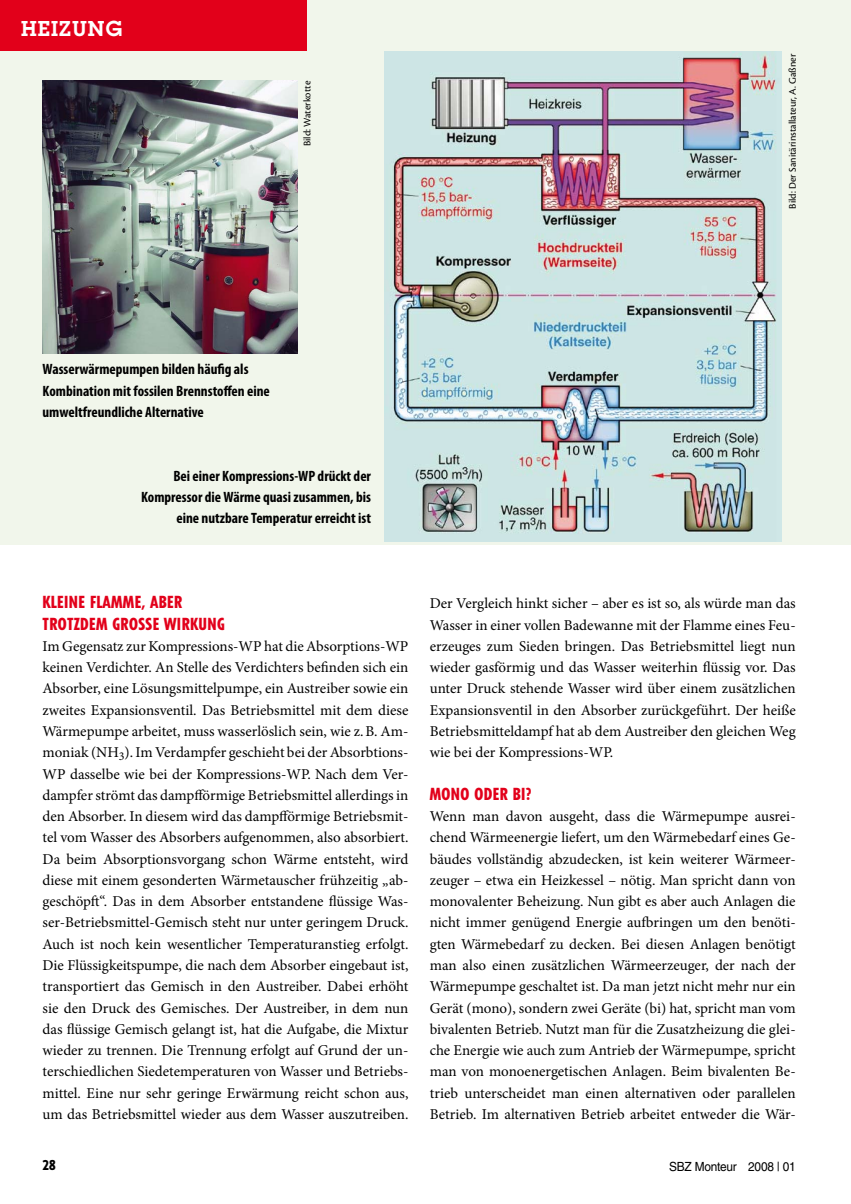
<style>
.page{position:relative;width:851px;height:1204px;background:#fff}
.page>*{position:absolute;margin:0;border:0;box-sizing:border-box;transform-origin:0 0}
.t1{font:600 21px "Lubalin Graph Std";letter-spacing:.05em;color:#fff}
.t2{font:800 condensed 16.5px/21.3px "Tempo Std";letter-spacing:.03em;color:#e2001a}
.t3{font:15px/21.3px "Minion Pro";color:#000;text-align:justify}
.t4{font:700 condensed 15px/21.3px "Myriad Pro";color:#000;text-align:right}
.t5{font:800 condensed 13.5px "Tempo Std";color:#000}
.t6{font:12.6px "Helvetica LT Std";letter-spacing:-.02em;color:#000;scale:.94 1}
.t7{font:10.5px "Cronos Pro";color:#000}
</style>
<div class="page">
<div style="left:0;top:0;width:850px;height:544px;background:#f1f6eb"></div>
<img style="left:384px;top:51px;width:397px;height:490px">
<img style="left:43px;top:81px;width:255px;height:272px">
<div style="left:0;top:0;width:306px;height:51px;background:#e2001a"></div>
<h1 class="t1" style="left:21px;top:15px;width:102px">HEIZUNG</h1>
<p class="t7" style="left:301px;top:146px;width:67px;rotate:-90deg">Bild: Waterkotte</p>
<p class="t7" style="left:786px;top:208px;width:156px;rotate:-90deg">Bild: Der Sanitärinstallateur, A. Gaßner</p>
<p class="t4" style="left:43px;top:358px;width:229px;text-align:left">Wasserwärmepumpen bilden häufig als<br>Kombination mit fossilen Brennstoffen eine umweltfreundliche Alternative</p>
<p class="t4" style="left:141px;top:465px;width:231px">Bei einer Kompressions-WP drückt der<br>Kompressor die Wärme quasi zusammen, bis eine nutzbare Temperatur erreicht ist</p>
<p class="t2" style="left:43px;top:591px;width:184px">KLEINE FLAMME, ABER<br>TROTZDEM GROSSE WIRKUNG</p>
<p class="t3" style="left:43px;top:635px;width:367px">Im Gegensatz zur Kompressions-WP hat die Absorptions-WP keinen Verdichter. An Stelle des Verdichters befinden sich ein Absorber, eine Lösungsmittelpumpe, ein Austreiber sowie ein zweites Expansionsventil. Das Betriebsmittel mit dem diese Wärmepumpe arbeitet, muss wasserlöslich sein, wie z.B. Am&shy;moniak (NH<sub>3</sub>). Im Verdampfer geschieht bei der Absorbtions-WP dasselbe wie bei der Kompressions-WP. Nach dem Ver&shy;dampfer strömt das dampfförmige Betriebsmittel allerdings in den Absorber. In diesem wird das dampfförmige Betriebsmit&shy;tel vom Wasser des Absorbers aufgenommen, also absorbiert.<br>Da beim Absorptionsvorgang schon Wärme entsteht, wird diese mit einem gesonderten Wärmetauscher frühzeitig „ab&shy;geschöpft“. Das in dem Absorber entstandene flüssige Was&shy;ser-Betriebsmittel-Gemisch steht nur unter geringem Druck.<br>Auch ist noch kein wesentlicher Temperaturanstieg erfolgt.<br>Die Flüssigkeitspumpe, die nach dem Absorber eingebaut ist, transportiert das Gemisch in den Austreiber. Dabei erhöht sie den Druck des Gemisches. Der Austreiber, in dem nun das flüssige Gemisch gelangt ist, hat die Aufgabe, die Mixtur wieder zu trennen. Die Trennung erfolgt auf Grund der un&shy;terschiedlichen Siedetemperaturen von Wasser und Betriebs&shy;mittel. Eine nur sehr geringe Erwärmung reicht schon aus, um das Betriebsmittel wieder aus dem Wasser auszutreiben.</p>
<p class="t3" style="left:429px;top:593px;width:367px">Der Vergleich hinkt sicher – aber es ist so, als würde man das Wasser in einer vollen Badewanne mit der Flamme eines Feu&shy;erzeuges zum Sieden bringen. Das Betriebsmittel liegt nun wieder gasförmig und das Wasser weiterhin flüssig vor. Das unter Druck stehende Wasser wird über einem zusätzlichen Expansionsventil in den Absorber zurückgeführt. Der heiße Betriebsmitteldampf hat ab dem Austreiber den gleichen Weg wie bei der Kompressions-WP.</p>
<p class="t2" style="left:429px;top:783px;width:103px">MONO ODER BI?</p>
<p class="t3" style="left:429px;top:805px;width:367px">Wenn man davon ausgeht, dass die Wärmepumpe ausrei&shy;chend Wärmeenergie liefert, um den Wärmebedarf eines Ge&shy;bäudes vollständig abzudecken, ist kein weiterer Wärmeer&shy;zeuger – etwa ein Heizkessel – nötig. Man spricht dann von monovalenter Beheizung. Nun gibt es aber auch Anlagen die nicht immer genügend Energie aufbringen um den benöti&shy;gten Wärmebedarf zu decken. Bei diesen Anlagen benötigt man also einen zusätzlichen Wärmeerzeuger, der nach der Wärmepumpe geschaltet ist. Da man jetzt nicht mehr nur ein Gerät (mono), sondern zwei Geräte (bi) hat, spricht man vom bivalenten Betrieb. Nutzt man für die Zusatzheizung die glei&shy;che Energie wie auch zum Antrieb der Wärmepumpe, spricht man von monoenergetischen Anlagen. Beim bivalenten Be&shy;trieb unterscheidet man einen alternativen oder parallelen Betrieb. Im alternativen Betrieb arbeitet entweder die Wär-</p>
<p class="t5" style="left:43px;top:1156px;width:14px">28</p>
<p class="t6" style="left:669px;top:1158px;width:136px">SBZ Monteur 2008 | 01</p>
</div>
